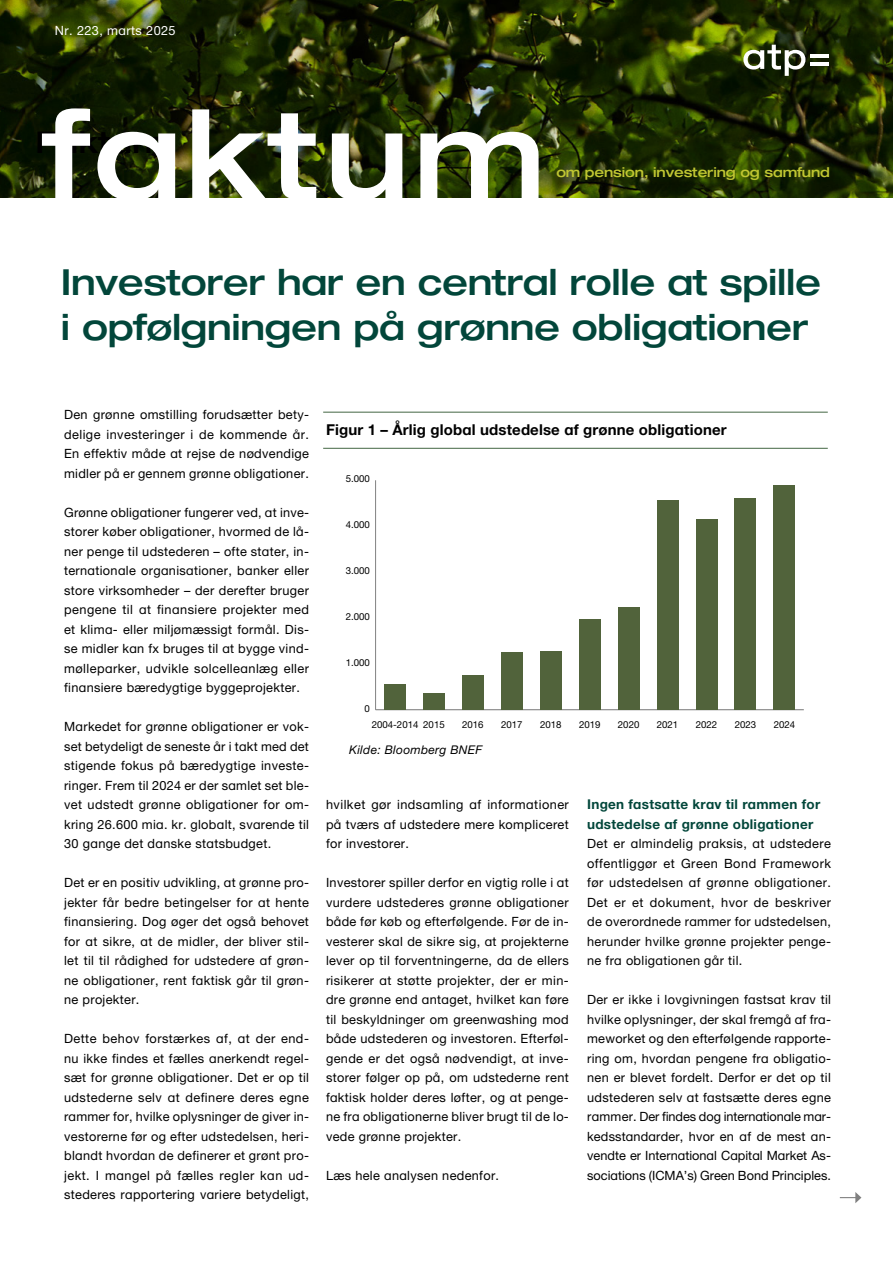
<style>
.page{position:relative;width:893px;height:1263px;background:#fff}
.page>*{position:absolute;margin:0;border:0;box-sizing:border-box;transform-origin:0 0}
.Overskrift{font:500 36px/45px "Helvetica Neue ATP Head";letter-spacing:-.01em;color:#02463a}
.Stor_rub{font:500 30px "Helvetica Neue ATP Head";letter-spacing:.02em;color:#000}
.t1{font:700 15px "Helvetica Neue ATP Body";letter-spacing:.01em;color:#000}
.Mellemrubrik_H3{font:700 13.5px/19.5px "Helvetica Neue ATP Body";letter-spacing:.02em;color:#02463a}
.Stor_rub-2{font:500 13.5px "Helvetica Neue ATP Head";letter-spacing:-.01em;color:#c0c632}
.Faktum_Brød{font:12.75px/19.5px "Helvetica Neue ATP Body";letter-spacing:.025em;color:#000;text-align:justify}
.dato_mm{font:12.75px "Helvetica Neue ATP Body";letter-spacing:.03em;color:#fff}
.t2{font:italic 12px "Helvetica Neue ATP Body";letter-spacing:.025em;color:#000}
.t3{font:9.6px "Helvetica Neue ATP Body";color:#000}
</style>
<div class="page">
<img style="left:0;top:0;width:893px;height:198px">
<svg style="left:743px;top:45px;width:85px;height:31px"></svg>
<svg style="left:42px;top:108px;width:48px;height:90px"></svg>
<svg style="left:97px;top:132px;width:78px;height:66px"></svg>
<svg style="left:192px;top:109px;width:124px;height:89px"></svg>
<svg style="left:332px;top:133px;width:70px;height:65px"></svg>
<svg style="left:420px;top:132px;width:119px;height:66px"></svg>
<hr style="left:323px;top:412px;width:505px;height:1px;background:#587758">
<hr style="left:323px;top:448px;width:505px;height:1px;background:#587758">
<hr style="left:376px;top:709px;width:428px;height:1px;background:#878787">
<hr style="left:375px;top:480px;width:1px;height:230px;background:#878787">
<div style="left:384px;top:684px;width:22px;height:26px;background:#51633b"></div>
<div style="left:423px;top:694px;width:22px;height:16px;background:#51633b"></div>
<div style="left:462px;top:675px;width:22px;height:35px;background:#51633b"></div>
<div style="left:501px;top:652px;width:22px;height:58px;background:#51633b"></div>
<div style="left:540px;top:651px;width:22px;height:59px;background:#51633b"></div>
<div style="left:579px;top:619px;width:22px;height:91px;background:#51633b"></div>
<div style="left:618px;top:608px;width:22px;height:102px;background:#51633b"></div>
<div style="left:657px;top:500px;width:21px;height:210px;background:#51633b"></div>
<div style="left:696px;top:519px;width:21px;height:191px;background:#51633b"></div>
<div style="left:734px;top:498px;width:22px;height:212px;background:#51633b"></div>
<div style="left:773px;top:485px;width:22px;height:225px;background:#51633b"></div>
<svg style="left:840px;top:1192px;width:21px;height:11px"></svg>
<p class="dato_mm" style="left:55px;top:23px;width:122px">Nr. 223, marts 2025</p>
<h1 class="Stor_rub" style="left:35px;top:123px;width:131px">Faktum</h1>
<h1 class="Stor_rub-2" style="left:556px;top:163px;width:275px">om pension, investering og samfund</h1>
<h2 class="Overskrift" style="left:61px;top:259px;width:761px">Investorer har en central rolle at spille i opfølgningen på grønne obligationer</h2>
<p class="Faktum_Brød" style="left:64px;top:405px;width:246px">Den grønne omstilling forudsætter bety&shy;delige investeringer i de kommende år.<br>En effektiv måde at rejse de nødvendige midler på er gennem grønne obligationer.</p>
<p class="Faktum_Brød" style="left:64px;top:502px;width:246px">Grønne obligationer fungerer ved, at inve&shy;storer køber obligationer, hvormed de lå&shy;ner penge til udstederen – ofte stater, in&shy;ternationale organisationer, banker eller store virksomheder – der derefter bruger pengene til at finansiere projekter med et klima- eller miljømæssigt formål. Dis&shy;se midler kan fx bruges til at bygge vind&shy;mølleparker, udvikle solcelleanlæg eller finansiere bæredygtige byggeprojekter.</p>
<p class="Faktum_Brød" style="left:64px;top:717px;width:246px">Markedet for grønne obligationer er vok&shy;set betydeligt de seneste år i takt med det stigende fokus på bæredygtige investe&shy;ringer. Frem til 2024 er der samlet set ble&shy;vet udstedt grønne obligationer for om&shy;kring 26.600 mia. kr. globalt, svarende til 30 gange det danske statsbudget.</p>
<p class="Faktum_Brød" style="left:64px;top:873px;width:246px">Det er en positiv udvikling, at grønne pro&shy;jekter får bedre betingelser for at hente finansiering. Dog øger det også behovet for at sikre, at de midler, der bliver stil&shy;let til til rådighed for udstedere af grøn&shy;ne obligationer, rent faktisk går til grøn&shy;ne projekter.</p>
<p class="Faktum_Brød" style="left:64px;top:1029px;width:246px">Dette behov forstærkes af, at der end&shy;nu ikke findes et fælles anerkendt regel&shy;sæt for grønne obligationer. Det er op til udstederne selv at definere deres egne rammer for, hvilke oplysninger de giver in&shy;vestorerne før og efter udstedelsen, heri&shy;blandt hvordan de definerer et grønt pro&shy;jekt. I mangel på fælles regler kan ud&shy;stederes rapportering variere betydeligt,</p>
<p class="t1" style="left:326px;top:420px;width:402px">Figur 1 – Årlig global udstedelse af grønne obligationer</p>
<p class="t3" style="left:346px;top:473px;width:26px">5.000</p>
<p class="t3" style="left:346px;top:519px;width:26px">4.000</p>
<p class="t3" style="left:346px;top:565px;width:26px">3.000</p>
<p class="t3" style="left:346px;top:611px;width:26px">2.000</p>
<p class="t3" style="left:346px;top:656px;width:26px">1.000</p>
<p class="t3" style="left:364px;top:702px;width:7px">0</p>
<p class="t3" style="left:372px;top:719px;width:74px">2004-2014 2015</p>
<p class="t3" style="left:462px;top:719px;width:23px">2016</p>
<p class="t3" style="left:501px;top:719px;width:23px">2017</p>
<p class="t3" style="left:540px;top:719px;width:23px">2018</p>
<p class="t3" style="left:579px;top:719px;width:23px">2019</p>
<p class="t3" style="left:618px;top:719px;width:23px">2020</p>
<p class="t3" style="left:657px;top:719px;width:23px">2021</p>
<p class="t3" style="left:696px;top:719px;width:23px">2022</p>
<p class="t3" style="left:735px;top:719px;width:23px">2023</p>
<p class="t3" style="left:774px;top:719px;width:23px">2024</p>
<p class="t2" style="left:349px;top:742px;width:135px">Kilde: Bloomberg BNEF</p>
<p class="Faktum_Brød" style="left:326px;top:795px;width:244px">hvilket gør indsamling af informationer på tværs af udstedere mere kompliceret for investorer.</p>
<p class="Faktum_Brød" style="left:326px;top:873px;width:244px">Investorer spiller derfor en vigtig rolle i at vurdere udstederes grønne obligationer både før køb og efterfølgende. Før de in&shy;vesterer skal de sikre sig, at projekterne lever op til forventningerne, da de ellers risikerer at støtte projekter, der er min&shy;dre grønne end antaget, hvilket kan føre til beskyldninger om greenwashing mod både udstederen og investoren. Efterføl&shy;gende er det også nødvendigt, at inve&shy;storer følger op på, om udstederne rent faktisk holder deres løfter, og at penge&shy;ne fra obligationerne bliver brugt til de lo&shy;vede grønne projekter.</p>
<p class="Faktum_Brød" style="left:326px;top:1165px;width:175px">Læs hele analysen nedenfor.</p>
<h3 class="Mellemrubrik_H3" style="left:587px;top:794px;width:235px">Ingen fastsatte krav til rammen for udstedelse af grønne obligationer</h3>
<p class="Faktum_Brød" style="left:587px;top:834px;width:245px">Det er almindelig praksis, at udstedere offentliggør et Green Bond Framework før udstedelsen af grønne obligationer.<br>Det er et dokument, hvor de beskriver de overordnede rammer for udstedelsen, herunder hvilke grønne projekter penge&shy;ne fra obligationen går til.</p>
<p class="Faktum_Brød" style="left:587px;top:990px;width:245px">Der er ikke i lovgivningen fastsat krav til hvilke oplysninger, der skal fremgå af fra&shy;meworket og den efterfølgende rapporte&shy;ring om, hvordan pengene fra obligatio&shy;nen er blevet fordelt. Derfor er det op til udstederen selv at fastsætte deres egne rammer. Der findes dog internationale mar&shy;kedsstandarder, hvor en af de mest an&shy;vendte er International Capital Market As&shy;sociations (ICMA’s) Green Bond Principles.</p>
</div>
